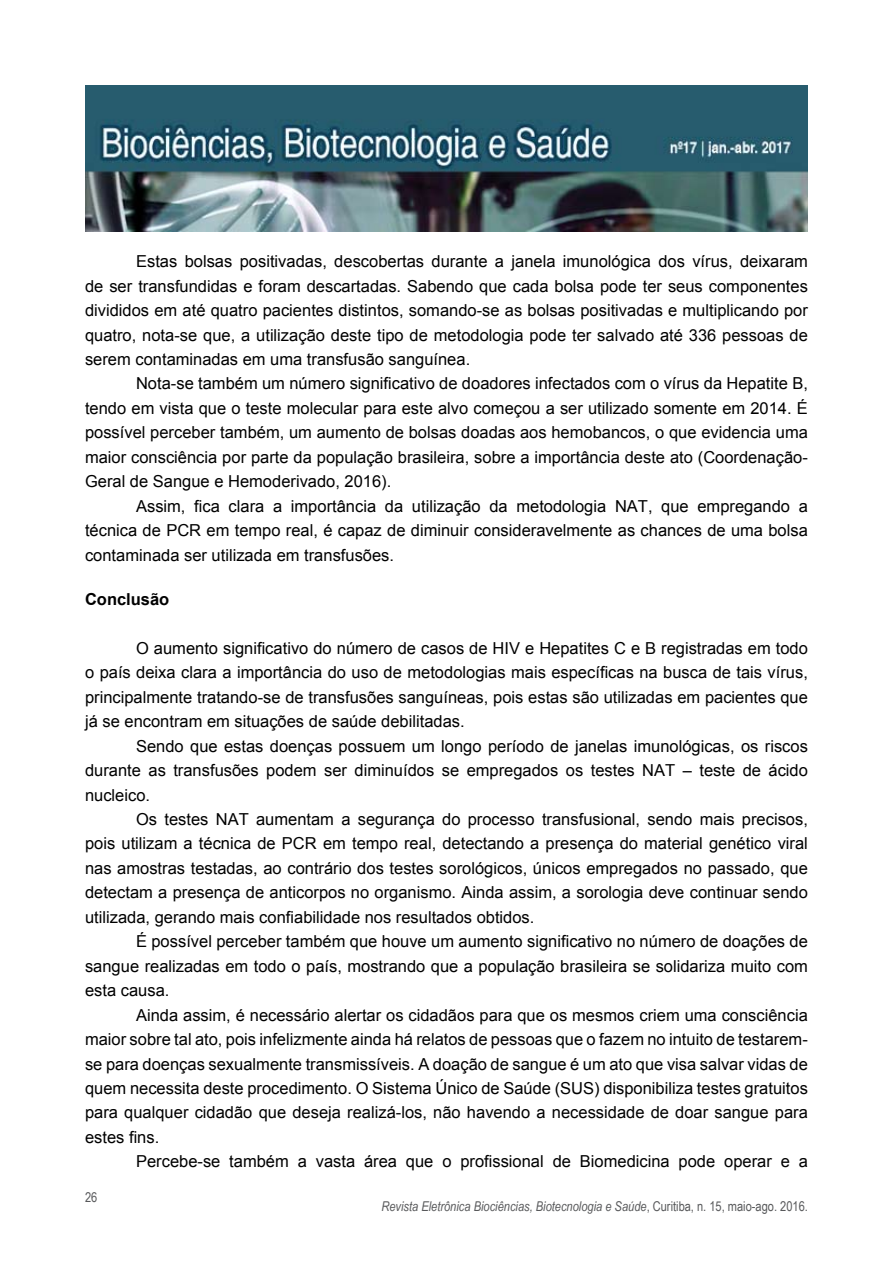
<style>
.page{position:relative;width:893px;height:1263px;background:#fff}
.page>*{position:absolute;margin:0;border:0;box-sizing:border-box;transform-origin:0 0}
.t1{font:16.5px/24.5px "Arial";color:#000;text-align:justify}
.t2{font:700 16.5px "Arial";color:#000}
.t3{font:italic 13.5px "Arial Narrow";color:#58595b}
.t4{font:13.5px "Arial Narrow";color:#58595b}
.s1{font-style:normal}
</style>
<div class="page">
<img style="left:85px;top:85px;width:723px;height:146px">
<p class="t1" style="left:85px;top:249px;width:724px;text-indent:51px">Estas bolsas positivadas, descobertas durante a janela imunológica dos vírus, deixaram de ser transfundidas e foram descartadas. Sabendo que cada bolsa pode ter seus componentes divididos em até quatro pacientes distintos, somando-se as bolsas positivadas e multiplicando por quatro, nota-se que, a utilização deste tipo de metodologia pode ter salvado até 336 pessoas de serem contaminadas em uma transfusão sanguínea.</p>
<p class="t1" style="left:85px;top:372px;width:724px;text-indent:51px">Nota-se também um número significativo de doadores infectados com o vírus da Hepatite B, tendo em vista que o teste molecular para este alvo começou a ser utilizado somente em 2014. É possível perceber também, um aumento de bolsas doadas aos hemobancos, o que evidencia uma maior consciência por parte da população brasileira, sobre a importância deste ato (Coordenação-Geral de Sangue e Hemoderivado, 2016).</p>
<p class="t1" style="left:85px;top:494px;width:724px;text-indent:51px">Assim, fica clara a importância da utilização da metodologia NAT, que empregando a técnica de PCR em tempo real, é capaz de diminuir consideravelmente as chances de uma bolsa contaminada ser utilizada em transfusões.</p>
<p class="t2" style="left:85px;top:588px;width:86px">Conclusão</p>
<p class="t1" style="left:85px;top:636px;width:724px;text-indent:51px">O aumento significativo do número de casos de HIV e Hepatites C e B registradas em todo o país deixa clara a importância do uso de metodologias mais específicas na busca de tais vírus, principalmente tratando-se de transfusões sanguíneas, pois estas são utilizadas em pacientes que já se encontram em situações de saúde debilitadas.</p>
<p class="t1" style="left:85px;top:734px;width:724px;text-indent:51px">Sendo que estas doenças possuem um longo período de janelas imunológicas, os riscos durante as transfusões podem ser diminuídos se empregados os testes NAT – teste de ácido nucleico.</p>
<p class="t1" style="left:85px;top:807px;width:724px;text-indent:51px">Os testes NAT aumentam a segurança do processo transfusional, sendo mais precisos, pois utilizam a técnica de PCR em tempo real, detectando a presença do material genético viral nas amostras testadas, ao contrário dos testes sorológicos, únicos empregados no passado, que detectam a presença de anticorpos no organismo. Ainda assim, a sorologia deve continuar sendo utilizada, gerando mais confiabilidade nos resultados obtidos.</p>
<p class="t1" style="left:85px;top:929px;width:724px;text-indent:51px">É possível perceber também que houve um aumento significativo no número de doações de sangue realizadas em todo o país, mostrando que a população brasileira se solidariza muito com esta causa.</p>
<p class="t1" style="left:85px;top:1003px;width:724px;text-indent:51px">Ainda assim, é necessário alertar os cidadãos para que os mesmos criem uma consciência maior sobre tal ato, pois infelizmente ainda há relatos de pessoas que o fazem no intuito de testarem&shy;se para doenças sexualmente transmissíveis. A doação de sangue é um ato que visa salvar vidas de quem necessita deste procedimento. O Sistema Único de Saúde (SUS) disponibiliza testes gratuitos para qualquer cidadão que deseja realizá-los, não havendo a necessidade de doar sangue para estes fins.</p>
<p class="t1" style="left:136px;top:1149px;width:673px">Percebe-se também a vasta área que o profissional de Biomedicina pode operar e a</p>
<p class="t4" style="left:85px;top:1187px;width:14px">26</p>
<p class="t3" style="left:381px;top:1197px;width:428px">Revista Eletrônica Biociências, Biotecnologia e Saúde<span class="s1">, Curitiba, n. 15, maio-ago. 2016.</span></p>
</div>
